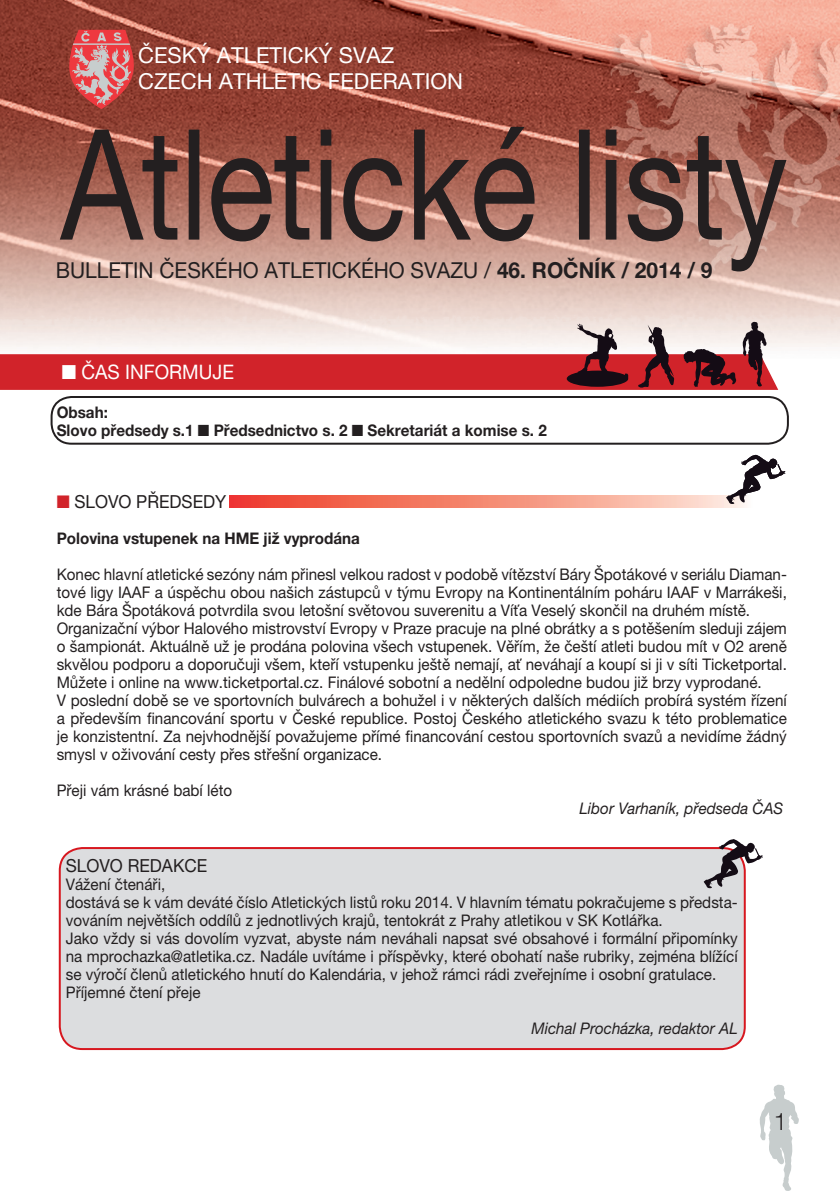
<style>
.page{position:relative;width:840px;height:1191px;background:#fff}
.page>*{position:absolute;margin:0;border:0;box-sizing:border-box;transform-origin:0 0}
.t1{font:300 24px "Helvetica Neue LT Pro";color:#231f20}
.t2{font:22px "Helvetica Neue LT Pro";color:#231f20;scale:.95 1}
.t3{font:22px/26.4px "Helvetica Neue LT Pro";color:#fff}
.t4{font:20px "Helvetica Neue LT Pro";color:#fff;scale:.95 1}
.t5{font:18px "Helvetica Neue LT Pro";color:#231f20;scale:.95 1}
.t6{font:16px/18px "Helvetica Neue LT Pro";color:#231f20;scale:.95 1}
.t7{font:700 16px/18px "Helvetica Neue LT Pro";color:#231f20;scale:.95 1}
.t8{font:italic 16px "Helvetica Neue LT Pro";color:#231f20;scale:.95 1}
.s1{font-weight:700}
.s2{color:#d1232a}
</style>
<div class="page">
<svg style="left:759px;top:1084px;width:39px;height:107px"></svg>
<img style="left:0;top:0;width:839px;height:347px">
<svg style="left:69px;top:30px;width:231px;height:79px;background:#a34c43"></svg>
<svg style="left:60px;top:127px;width:726px;height:144px;background:#93655a"></svg>
<div style="left:51px;top:396px;width:737px;height:49px;border:2px solid #231f20;border-radius:20px"></div>
<div style="left:60px;top:848px;width:684px;height:201px;background:#dcdddf;border-radius:23px"></div>
<div style="left:59px;top:847px;width:686px;height:203px;border:2px solid #d7171f;border-radius:23px"></div>
<img style="left:229px;top:495px;width:516px;height:12px">
<svg style="left:725px;top:455px;width:59px;height:49px"></svg>
<svg style="left:0;top:322px;width:777px;height:68px"></svg>
<svg style="left:703px;top:839px;width:59px;height:49px"></svg>
<h2 class="t3" style="left:138px;top:44px;width:326px">ČESKÝ ATLETICKÝ SVAZ<br>CZECH ATHLETIC FEDERATION</h2>
<h2 class="t2" style="left:56px;top:262px;width:692px">BULLETIN ČESKÉHO ATLETICKÉHO SVAZU / <span class="s1">46. ROČNÍK / 2014 / 9</span></h2>
<p class="t4" style="left:62px;top:365px;width:183px">■ ČAS INFORMUJE</p>
<p class="t7" style="left:57px;top:404px;width:517px">Obsah:<br>Slovo předsedy s.1 ■ Předsednictvo s. 2 ■ Sekretariát a komise s. 2</p>
<p class="t5" style="left:57px;top:494px;width:180px"><span class="s2">■</span> SLOVO PŘEDSEDY</p>
<p class="t7" style="left:57px;top:530px;width:320px">Polovina vstupenek na HME již vyprodána</p>
<p class="t6" style="left:57px;top:566px;width:769px">Konec hlavní atletické sezóny nám přinesl velkou radost v podobě vítězství Báry Špotákové v seriálu Diaman&shy;tové ligy IAAF a úspěchu obou našich zástupců v týmu Evropy na Kontinentálním poháru IAAF v Marrákeši, kde Bára Špotáková potvrdila svou letošní světovou suverenitu a Víťa Veselý skončil na druhém místě.<br>Organizační výbor Halového mistrovství Evropy v Praze pracuje na plné obrátky a s potěšením sleduji zájem o šampionát. Aktuálně už je prodána polovina všech vstupenek. Věřím, že čeští atleti budou mít v O2 areně skvělou podporu a doporučuji všem, kteří vstupenku ještě nemají, ať neváhají a koupí si ji v síti Ticketportal.<br>Můžete i online na www.ticketportal.cz. Finálové sobotní a nedělní odpoledne budou již brzy vyprodané.<br>V poslední době se ve sportovních bulvárech a bohužel i v některých dalších médiích probírá systém řízení a především financování sportu v České republice. Postoj Českého atletického svazu k této problematice je konzistentní. Za nejvhodnější považujeme přímé financování cestou sportovních svazů a nevidíme žádný smysl v oživování cesty přes střešní organizace.</p>
<p class="t6" style="left:57px;top:782px;width:186px">Přeji vám krásné babí léto</p>
<p class="t8" style="left:579px;top:802px;width:216px">Libor Varhaník, předseda ČAS</p>
<p class="t5" style="left:66px;top:859px;width:150px">SLOVO REDAKCE</p>
<p class="t6" style="left:66px;top:877px;width:708px">Vážení čtenáři,<br>dostává se k vám deváté číslo Atletických listů roku 2014. V hlavním tématu pokračujeme s předsta&shy;vováním největších oddílů z jednotlivých krajů, tentokrát z Prahy atletikou v SK Kotlářka.<br>Jako vždy si vás dovolím vyzvat, abyste nám neváhali napsat své obsahové i formální připomínky na mprochazka@atletika.cz. Nadále uvítáme i příspěvky, které obohatí naše rubriky, zejména blížící se výročí členů atletického hnutí do Kalendária, v jehož rámci rádi zveřejníme i osobní gratulace.<br>Příjemné čtení přeje</p>
<p class="t8" style="left:531px;top:1023px;width:218px">Michal Procházka, redaktor AL</p>
<h1 class="t1" style="left:773px;top:1112px;width:15px">1</h1>
</div>
